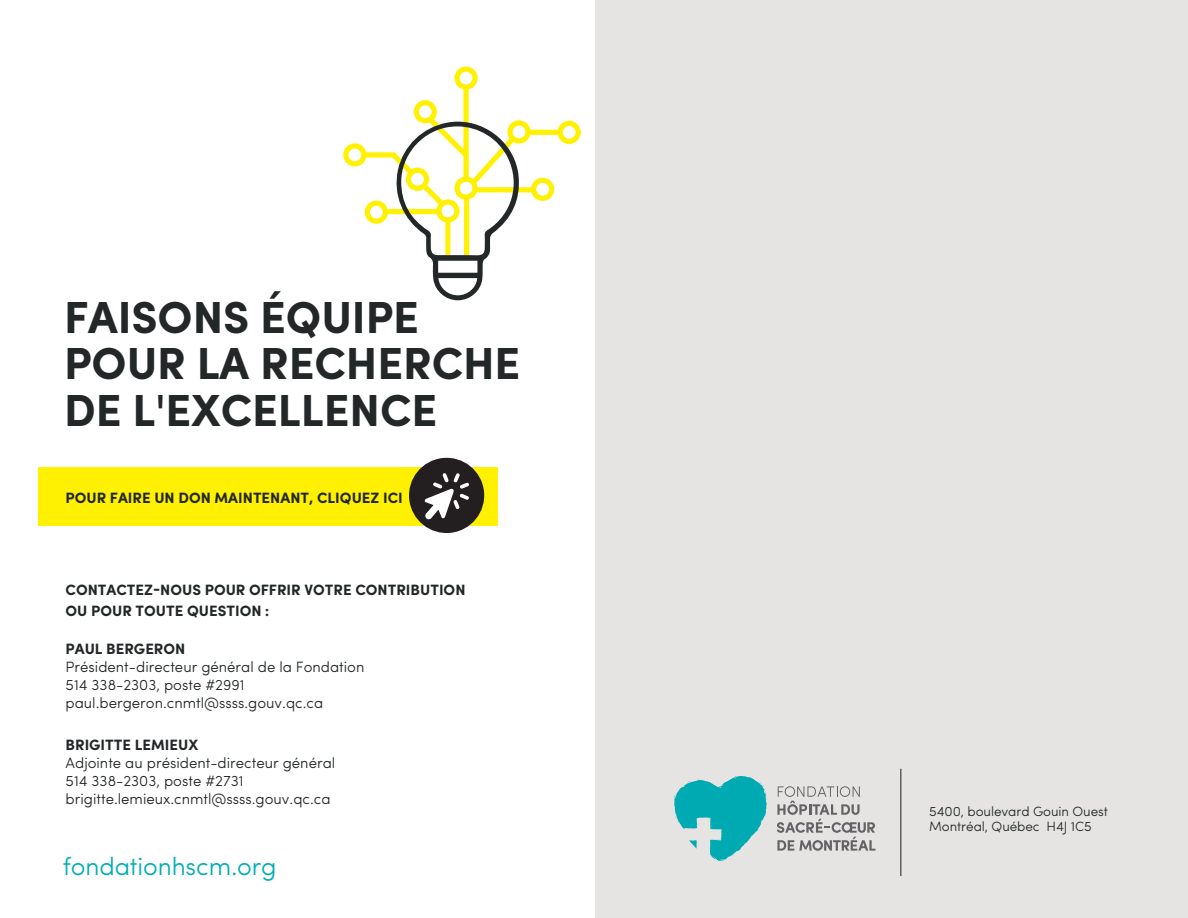
<style>
.page{position:relative;width:1188px;height:918px;background:#fff}
.page>*{position:absolute;margin:0;border:0;box-sizing:border-box;transform-origin:0 0}
.t1{font:700 45px/46.5px "Sofia Pro";color:#232728}
.t2{font:300 25.2px "Sofia Pro";letter-spacing:-.005em;color:#00aeb3}
.t3{font:300 15px/18px "Sofia Pro";color:#232728}
.t4{font:700 15px/21px "Sofia Pro";color:#232728}
.t5{font:300 13.5px/15px "Sofia Pro";letter-spacing:-.005em;color:#232728}
</style>
<div class="page">
<div style="left:595px;top:0;width:593px;height:918px;background:#e5e4e3"></div>
<svg style="left:673px;top:776px;width:94px;height:85px"></svg>
<svg style="left:777px;top:786px;width:99px;height:65px"></svg>
<div style="left:38px;top:467px;width:459px;height:58px;background:#fff101"></div>
<hr style="left:901px;top:769px;width:1px;height:107px;background:#231f20">
<svg style="left:407px;top:457px;width:79px;height:76px"></svg>
<div style="left:531px;top:178px;width:23px;height:23px;border:5px solid #fff101;border-radius:50%"></div>
<div style="left:365px;top:200px;width:23px;height:24px;border:5px solid #fff101;border-radius:50%"></div>
<div style="left:558px;top:121px;width:23px;height:23px;border:5px solid #fff101;border-radius:50%"></div>
<div style="left:414px;top:100px;width:23px;height:23px;border:5px solid #fff101;border-radius:50%"></div>
<div style="left:454px;top:66px;width:24px;height:24px;border:5px solid #fff101;border-radius:50%"></div>
<div style="left:463px;top:88px;width:6px;height:67px;background:#fff101"></div>
<div style="left:529px;top:130px;width:29px;height:5px;background:#fff101"></div>
<div style="left:343px;top:143px;width:24px;height:24px;border:5px solid #fff101;border-radius:50%"></div>
<div style="left:366px;top:152px;width:29px;height:6px;background:#fff101"></div>
<svg style="left:385px;top:112px;width:147px;height:188px"></svg>
<h1 class="t1" style="left:64px;top:291px;width:458px">FAISONS ÉQUIPE<br>POUR LA RECHERCHE<br>DE L'EXCELLENCE</h1>
<p class="t4" style="left:66px;top:487px;width:339px">POUR FAIRE UN DON MAINTENANT, CLIQUEZ ICI</p>
<p class="t4" style="left:66px;top:578px;width:401px">CONTACTEZ-NOUS POUR OFFRIR VOTRE CONTRIBUTION<br>OU POUR TOUTE QUESTION :</p>
<p class="t4" style="left:66px;top:637px;width:121px">PAUL BERGERON</p>
<p class="t3" style="left:66px;top:656px;width:300px">Président-directeur général de la Fondation<br>514 338-2303, poste #2991 paul.bergeron.cnmtl@ssss.gouv.qc.ca</p>
<p class="t4" style="left:66px;top:733px;width:134px">BRIGITTE LEMIEUX</p>
<p class="t3" style="left:66px;top:752px;width:271px">Adjointe au président-directeur général<br>514 338-2303, poste #2731 brigitte.lemieux.cnmtl@ssss.gouv.qc.ca</p>
<h2 class="t2" style="left:63px;top:848px;width:215px">fondationhscm.org</h2>
<p class="t5" style="left:929px;top:803px;width:180px">5400, boulevard Gouin Ouest<br>Montréal, Québec H4J 1C5</p>
</div>
